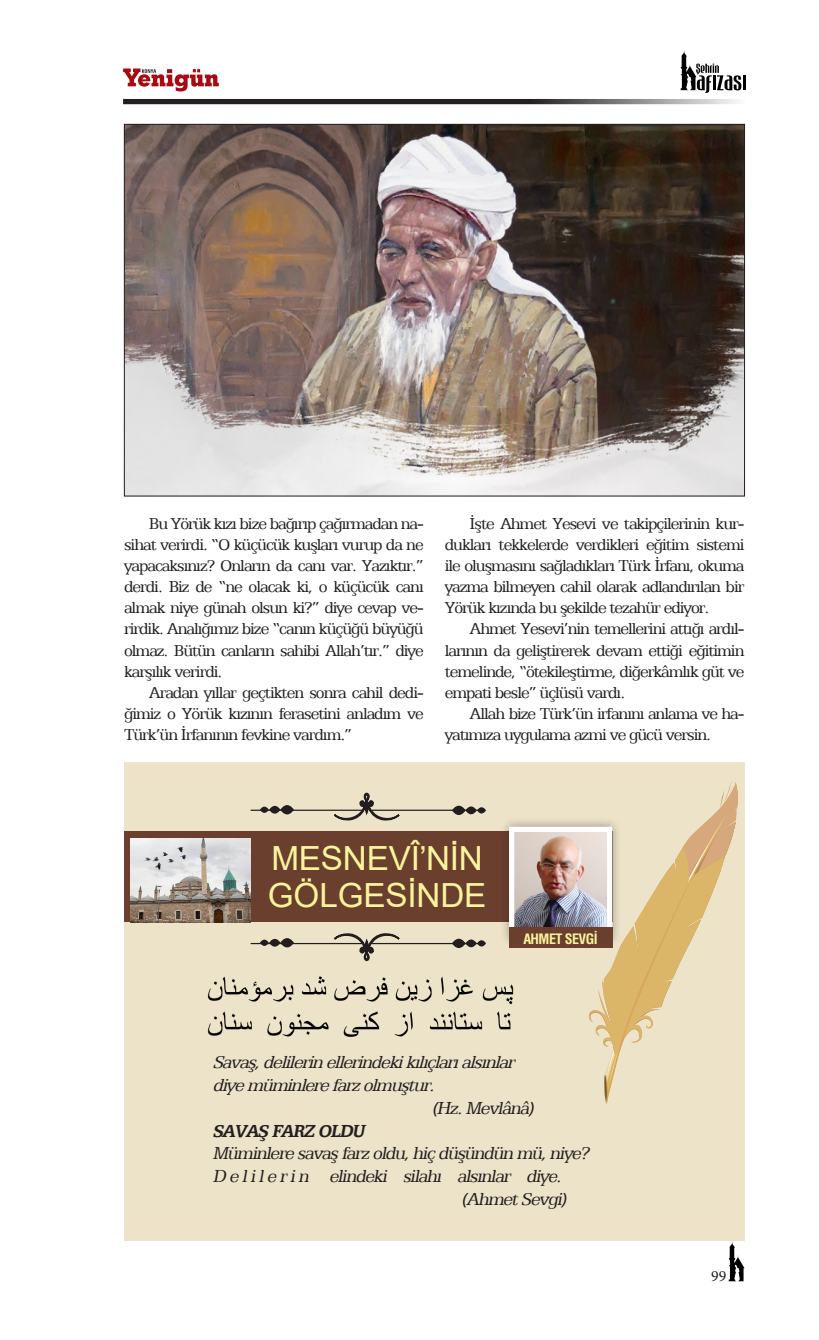
<style>
.page{position:relative;width:819px;height:1340px;background:#fff}
.page>*{position:absolute;margin:0;border:0;box-sizing:border-box;transform-origin:0 0}
.dikey_1_sayfa{font:33.25px/36.8px "Arial";letter-spacing:-.005em;color:#faf59c}
.metin{font:italic 19.25px "Egyptian 505 BT";letter-spacing:-.06em;color:#231f20}
.metin-2{font:italic 700 19.25px "Egyptian 505 BT";color:#231f20}
.metin-3{font:17.5px/21px "Egyptian 505 BT";letter-spacing:-.06em;color:#231f20;text-align:justify}
.t1{font:15.75px "Minion Pro";color:#231f20}
.dikey_1_sayfa-2{font:700 condensed 14px "Helvetica";letter-spacing:-.04em;color:#faf59c}
</style>
<div class="page">
<svg style="left:123px;top:68px;width:96px;height:23px"></svg>
<hr style="left:742px;top:76px;width:3px;height:14px;background:#000001">
<svg style="left:680px;top:50px;width:61px;height:43px"></svg>
<svg style="left:123px;top:99px;width:615px;height:5px;background:#464344"></svg>
<svg style="left:728px;top:1240px;width:16px;height:41px"></svg>
<img style="left:126px;top:126px;width:616px;height:368px">
<div style="left:124px;top:761px;width:620px;height:479px;background:#ede3c9"></div>
<div style="left:453px;top:939px;width:11px;height:8px;background:#221d1f;border-radius:50%"></div>
<div style="left:452px;top:938px;width:13px;height:10px;border:2px solid #221d1f;border-radius:50%"></div>
<div style="left:466px;top:940px;width:9px;height:6px;background:#221d1f;border-radius:50%"></div>
<div style="left:465px;top:939px;width:11px;height:8px;border:2px solid #221d1f;border-radius:50%"></div>
<div style="left:477px;top:940px;width:9px;height:6px;border:2px solid #221d1f;border-radius:50%"></div>
<hr style="left:371px;top:943px;width:111px;height:1px;background:#221d1f">
<div style="left:281px;top:939px;width:12px;height:7px;background:#221d1f;border-radius:50%"></div>
<div style="left:280px;top:938px;width:14px;height:9px;border:2px solid #221d1f;border-radius:50%"></div>
<div style="left:270px;top:939px;width:9px;height:6px;background:#221d1f;border-radius:50%"></div>
<div style="left:269px;top:938px;width:11px;height:8px;border:2px solid #221d1f;border-radius:50%"></div>
<div style="left:260px;top:939px;width:8px;height:6px;border:2px solid #221d1f;border-radius:50%"></div>
<hr style="left:251px;top:943px;width:112px;height:1px;background:#221d1f">
<svg style="left:314px;top:933px;width:105px;height:28px"></svg>
<div style="left:453px;top:806px;width:11px;height:8px;background:#221d1f;border-radius:50%"></div>
<div style="left:452px;top:805px;width:13px;height:10px;border:2px solid #221d1f;border-radius:50%"></div>
<div style="left:466px;top:807px;width:9px;height:6px;background:#221d1f;border-radius:50%"></div>
<div style="left:465px;top:806px;width:11px;height:8px;border:2px solid #221d1f;border-radius:50%"></div>
<div style="left:477px;top:807px;width:9px;height:6px;border:2px solid #221d1f;border-radius:50%"></div>
<hr style="left:371px;top:809px;width:111px;height:1px;background:#221d1f">
<div style="left:281px;top:806px;width:12px;height:7px;background:#221d1f;border-radius:50%"></div>
<div style="left:280px;top:805px;width:14px;height:9px;border:2px solid #221d1f;border-radius:50%"></div>
<div style="left:269px;top:806px;width:11px;height:7px;border:2px solid #221d1f;border-radius:50%"></div>
<div style="left:260px;top:806px;width:8px;height:7px;border:2px solid #221d1f;border-radius:50%"></div>
<hr style="left:251px;top:809px;width:112px;height:1px;background:#221d1f">
<svg style="left:314px;top:792px;width:105px;height:29px"></svg>
<svg style="left:588px;top:781px;width:150px;height:322px"></svg>
<div style="left:124px;top:831px;width:488px;height:91px;background:#6a3f2d"></div>
<div style="left:499px;top:817px;width:122px;height:131px;background:#231f20;opacity:.4"></div>
<img style="left:515px;top:832px;width:91px;height:95px">
<div style="left:509px;top:826px;width:103px;height:112px;border:5px solid #fff"></div>
<div style="left:509px;top:927px;width:103px;height:21px;background:#6a3f2d"></div>
<img style="left:130px;top:838px;width:120px;height:84px">
<img style="left:207px;top:976px;width:307px;height:61px">
<p class="metin-3" style="left:124px;top:513px;width:301px;text-indent:25px">Bu Yörük kızı bize bağırıp çağırmadan na&shy;sihat verirdi. “O küçücük kuşları vurup da ne yapacaksınız? Onların da canı var. Yazıktır.” derdi. Biz de “ne olacak ki, o küçücük canı almak niye günah olsun ki?” diye cevap ve&shy;rirdik. Analığımız bize “canın küçüğü büyüğü olmaz. Bütün canların sahibi Allah’tır.” diye karşılık verirdi.</p>
<p class="metin-3" style="left:124px;top:681px;width:301px;text-indent:25px">Aradan yıllar geçtikten sonra cahil dedi&shy;ğimiz o Yörük kızının ferasetini anladım ve Türk’ün İrfanının fevkine vardım.”</p>
<p class="metin-3" style="left:445px;top:513px;width:301px;text-indent:25px">İşte Ahmet Yesevi ve takipçilerinin kur&shy;dukları tekkelerde verdikleri eğitim sistemi ile oluşmasını sağladıkları Türk İrfanı, okuma yazma bilmeyen cahil olarak adlandırılan bir Yörük kızında bu şekilde tezahür ediyor.</p>
<p class="metin-3" style="left:445px;top:618px;width:301px;text-indent:25px">Ahmet Yesevi’nin temellerini attığı ardıl&shy;larının da geliştirerek devam ettiği eğitimin temelinde, “ötekileştirme, diğerkâmlık güt ve empati besle” üçlüsü vardı.</p>
<p class="metin-3" style="left:445px;top:702px;width:301px;text-indent:25px">Allah bize Türk’ün irfanını anlama ve ha&shy;yatımıza uygulama azmi ve gücü versin.</p>
<p class="dikey_1_sayfa" style="left:268px;top:839px;width:220px">MESNEVÎ’NİN<br>GÖLGESİNDE</p>
<p class="dikey_1_sayfa-2" style="left:523px;top:929px;width:76px">AHMET SEVGI</p>
<p class="metin" style="left:212px;top:1051px;width:309px">Savaş,delilerinellerindekikılıçlarıalsınlar</p>
<p class="metin" style="left:212px;top:1074px;width:229px">diyemüminlerefarzolmuştur.</p>
<p class="metin" style="left:432px;top:1096px;width:107px">(Hz.Mevlânâ)</p>
<p class="metin-2" style="left:212px;top:1119px;width:158px">SAVAŞ FARZ OLDU</p>
<p class="metin" style="left:212px;top:1142px;width:382px">Müminleresavaşfarzoldu,hiçdüşündün mü,niye?</p>
<p class="metin" style="left:212px;top:1165px;width:354px">D elilerin elindeki silahı alsınlar diye.</p>
<p class="metin" style="left:461px;top:1187px;width:111px">(AhmetSevgi)</p>
<p class="t1" style="left:711px;top:1265px;width:17px">99</p>
</div>
